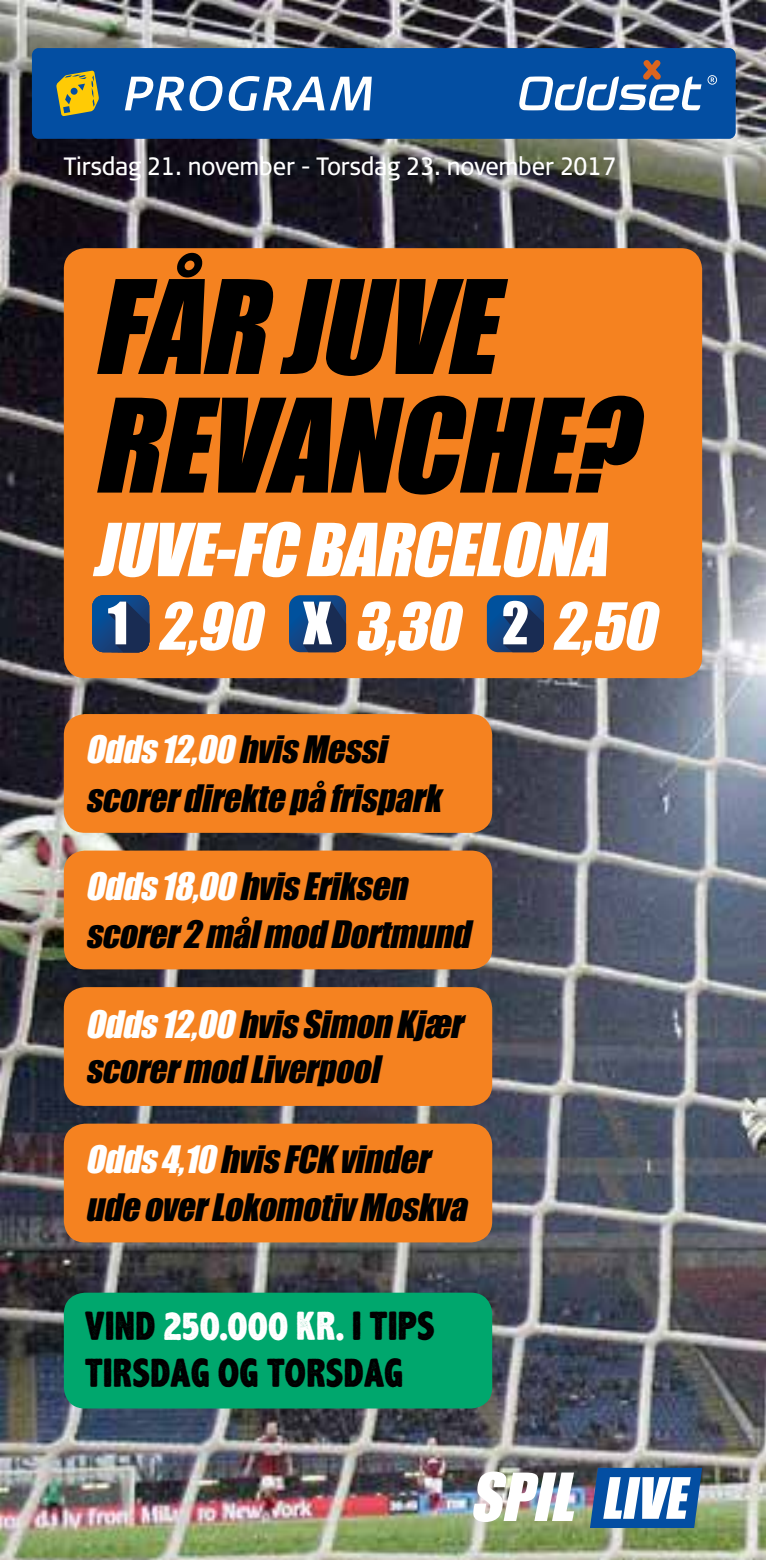
<style>
.page{position:relative;width:766px;height:1560px;background:#fff}
.page>*{position:absolute;margin:0;border:0;box-sizing:border-box;transform-origin:0 0}
.t1{font:italic 120px/118.5px "Impact";letter-spacing:-.01em;color:#000}
.t2{font:italic 67.5px "Impact";letter-spacing:-.01em;color:#fff}
.t3{font:italic 61.25px "Impact";color:#fff}
.t4{font:italic 60px "Impact";color:#fff}
.t5{font:42.5px/47.5px "Axe Handel";letter-spacing:.02em;color:#000}
.t6{font:italic 35px/48.5px "Impact";letter-spacing:-.01em;color:#000}
.t7{font:25px "Signa OT";letter-spacing:-.005em;color:#fff;scale:.9 1}
.s1{color:#fff}
</style>
<div class="page">
<img style="left:0;top:0;width:765px;height:1559px">
<div style="left:32px;top:48px;width:703px;height:91px;background:#034ea2;border-radius:7px"></div>
<svg style="left:707px;top:75px;width:9px;height:10px"></svg>
<svg style="left:519px;top:60px;width:182px;height:50px"></svg>
<svg style="left:125px;top:76px;width:199px;height:35px"></svg>
<svg style="left:330px;top:77px;width:41px;height:33px"></svg>
<svg style="left:56px;top:70px;width:43px;height:46px"></svg>
<div style="left:64px;top:248px;width:638px;height:430px;background:#f58220;border-radius:21px"></div>
<svg style="left:92px;top:595px;width:57px;height:57px;background:#3b5d89"></svg>
<svg style="left:289px;top:595px;width:57px;height:57px;background:#5a7598"></svg>
<svg style="left:486px;top:595px;width:57px;height:57px;background:#4e6a8f"></svg>
<div style="left:64px;top:987px;width:428px;height:118px;background:#f58220;border-radius:21px"></div>
<div style="left:64px;top:1123px;width:428px;height:119px;background:#f58220;border-radius:21px"></div>
<div style="left:64px;top:850px;width:428px;height:119px;background:#f58220;border-radius:21px"></div>
<div style="left:64px;top:714px;width:428px;height:118px;background:#f58220;border-radius:21px"></div>
<div style="left:64px;top:1292px;width:428px;height:116px;background:#00a76d;border-radius:21px"></div>
<svg style="left:589px;top:1467px;width:113px;height:60px"></svg>
<p class="t7" style="left:64px;top:151px;width:615px">Tirsdag 21. november - Torsdag 23. november 2017</p>
<h1 class="t1" style="left:92px;top:264px;width:541px">FÅR JUVE<br>REVANCHE?</h1>
<h2 class="t2" style="left:92px;top:497px;width:514px">JUVE-FC BARCELONA</h2>
<h3 class="t4" style="left:157px;top:579px;width:105px">2,90</h3>
<h3 class="t4" style="left:354px;top:579px;width:106px">3,30</h3>
<h3 class="t4" style="left:551px;top:579px;width:104px">2,50</h3>
<p class="t6" style="left:85px;top:724px;width:356px"><span class="s1">Odds 12,00</span> hvis Messi scorer direkte på frispark</p>
<p class="t6" style="left:85px;top:860px;width:386px"><span class="s1">Odds 18,00</span> hvis Eriksen scorer 2 mål mod Dortmund</p>
<p class="t6" style="left:85px;top:1000px;width:378px;line-height:45px"><span class="s1">Odds 12,00</span> hvis Simon Kjær scorer mod Liverpool</p>
<p class="t6" style="left:85px;top:1133px;width:382px"><span class="s1">Odds 4,10</span> hvis FCK vinder ude over Lokomotiv Moskva</p>
<p class="t5" style="left:85px;top:1302px;width:350px">VIND <span class="s1">250.000 KR.</span> I TIPS<br>TIRSDAG OG TORSDAG</p>
<h3 class="t3" style="left:469px;top:1449px;width:105px">SPIL</h3>
</div>
